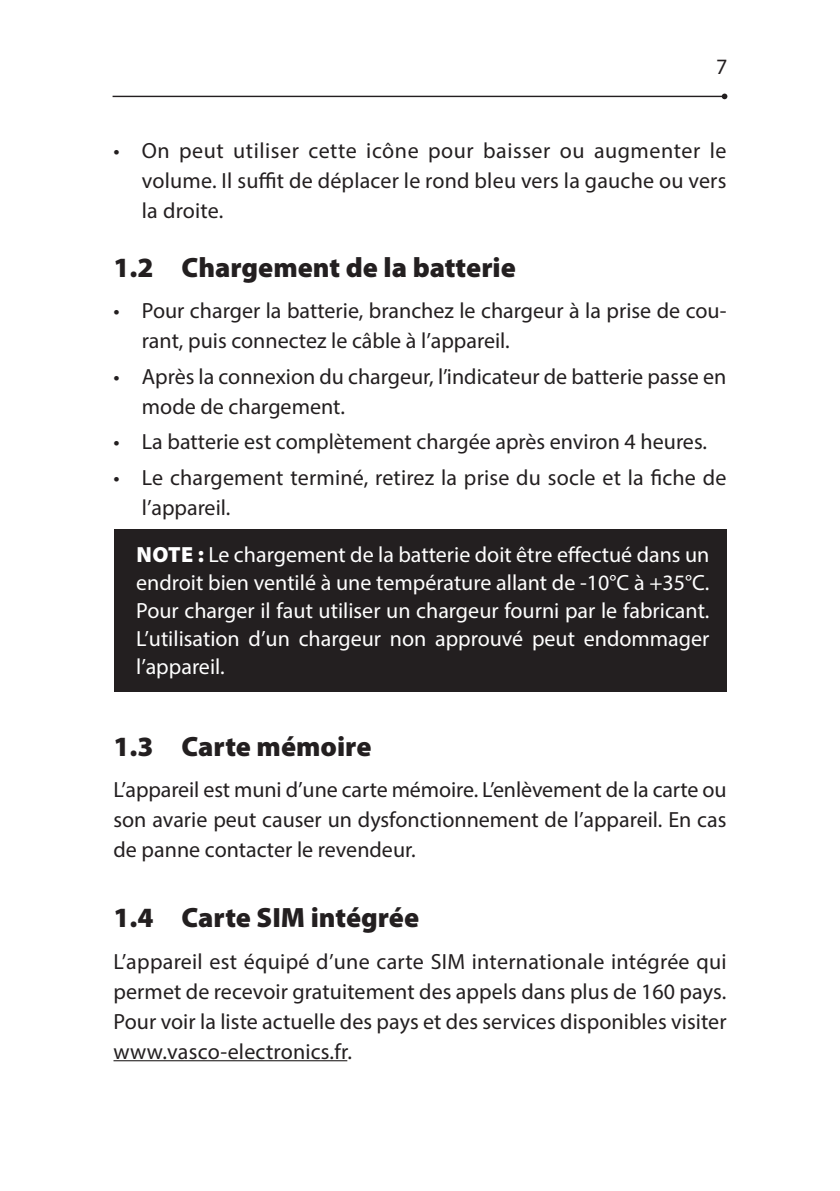
<style>
.page{position:relative;width:840px;height:1191px;background:#fff}
.page>*{position:absolute;margin:0;border:0;box-sizing:border-box;transform-origin:0 0}
.t1{font:900 28px "Myriad Pro";color:#231f20}
.body{font:22px/30px "Myriad Pro";color:#231f20;text-align:justify}
.Normalny{font:22px/28px "Myriad Pro";color:#fff;text-align:justify}
.s1{font-weight:900}
</style>
<div class="page">
<hr style="left:112px;top:96px;width:612px;height:1px;background:#231f20">
<svg style="left:721px;top:94px;width:6px;height:5px"></svg>
<hr style="left:113px;top:1060px;width:234px;height:1px;background:#231f20">
<div style="left:113px;top:529px;width:613px;height:162px;background:#231f20"></div>
<p class="body" style="left:715px;top:51px;width:13px">7</p>
<p class="body" style="left:142px;top:136px;width:585px;text-indent:-28px">• On peut utiliser cette icône pour baisser ou augmenter le volume. Il suffit de déplacer le rond bleu vers la gauche ou vers la droite.</p>
<p class="t1" style="left:113px;top:248px;width:403px">1.2 Chargement de la batterie</p>
<p class="body" style="left:142px;top:295px;width:585px;text-indent:-28px">• Pour charger la batterie, branchez le chargeur à la prise de cou&shy;rant, puis connectez le câble à l’appareil.</p>
<p class="body" style="left:142px;top:361px;width:585px;text-indent:-28px">• Après la connexion du chargeur, l’indicateur de batterie passe en mode de chargement.</p>
<p class="body" style="left:113px;top:427px;width:594px">• La batterie est complètement chargée après environ 4 heures.</p>
<p class="body" style="left:142px;top:462px;width:586px;text-indent:-28px">• Le chargement terminé, retirez la prise du socle et la fiche de l’appareil.</p>
<p class="Normalny" style="left:136px;top:540px;width:574px"><span class="s1">NOTE :</span> Le chargement de la batterie doit être effectué dans un endroit bien ventilé à une température allant de -10°C à +35°C.<br>Pour charger il faut utiliser un chargeur fourni par le fabricant.<br>L’utilisation d’un chargeur non approuvé peut endommager l’appareil.</p>
<p class="t1" style="left:113px;top:728px;width:259px">1.3 Carte mémoire</p>
<p class="body" style="left:113px;top:774px;width:614px">L’appareil est muni d’une carte mémoire. L’enlèvement de la carte ou son avarie peut causer un dysfonctionnement de l’appareil. En cas de panne contacter le revendeur.</p>
<p class="t1" style="left:113px;top:899px;width:307px">1.4 Carte SIM intégrée</p>
<p class="body" style="left:113px;top:945px;width:614px">L’appareil est équipé d’une carte SIM internationale intégrée qui permet de recevoir gratuitement des appels dans plus de 160 pays.<br>Pour voir la liste actuelle des pays et des services disponibles visiter www.vasco-electronics.fr.</p>
</div>
